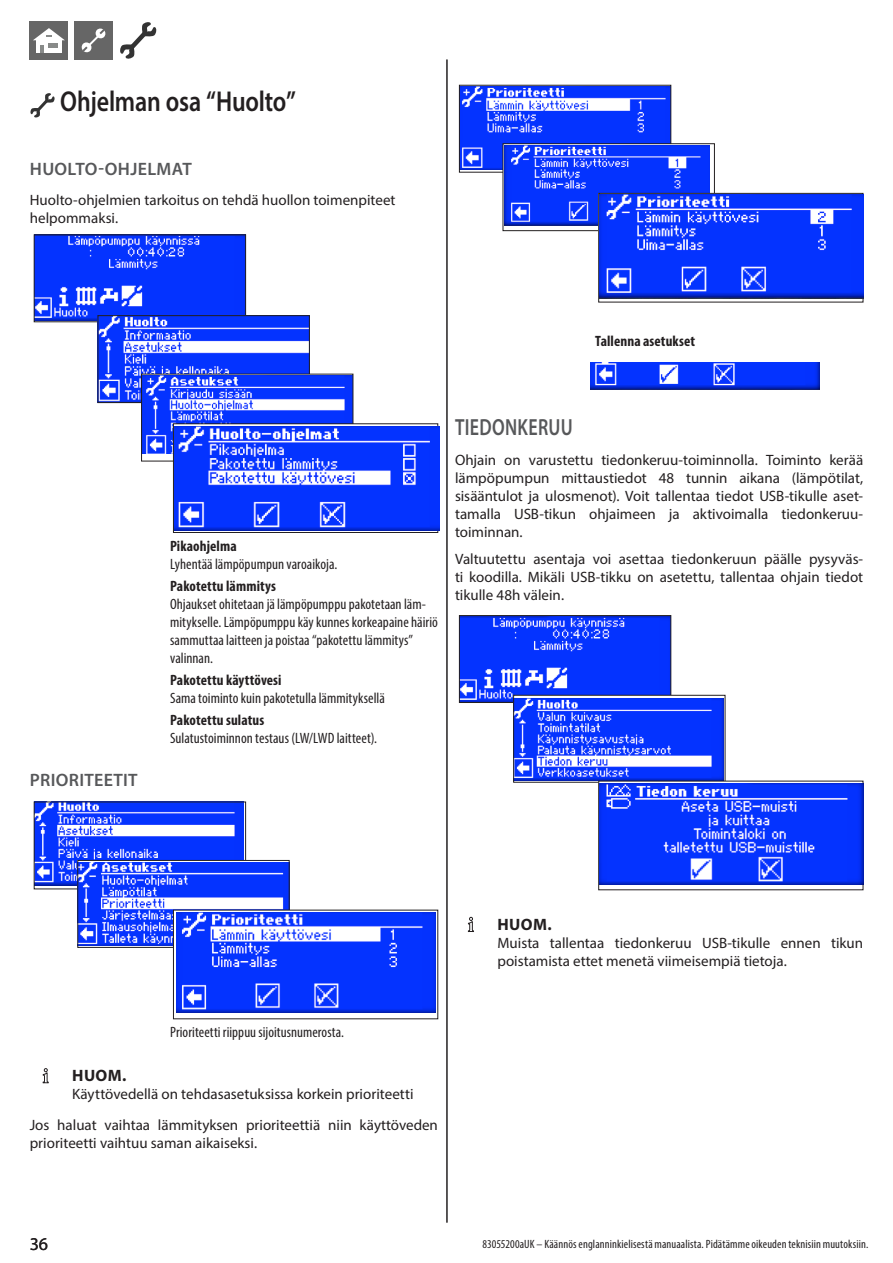
<style>
.page{position:relative;width:893px;height:1263px;background:#fff}
.page>*{position:absolute;margin:0;border:0;box-sizing:border-box;transform-origin:0 0}
.Head__nicht_im_Inhal{font:600 28.8px "Myriad Pro";letter-spacing:-.01em;color:#231f20;scale:.83 1}
.Subhead_Programmbere{font:600 23.4px "Myriad Pro";letter-spacing:.015em;color:#57585a;scale:.77 1}
.Subhead_2__Rang{font:600 18px "Myriad Pro";letter-spacing:.02em;color:#57585a}
.Seitenzahl_links{font:18px "Myriad Pro";color:#231f20}
.Signal_-_Hinweisart{font:700 16.5px "Myriad Pro";letter-spacing:.02em;color:#231f20}
.Body_Text{font:15px/18px "Myriad Pro";color:#231f20;text-align:justify}
.Displayerklärung_Unt{font:condensed 15px/18px "Myriad Pro";letter-spacing:.005em;color:#231f20}
.Signal_-_Einfacher_H{font:15px/18px "Myriad Pro";color:#231f20}
.Displayerklärung{font:700 condensed 15px "Myriad Pro";letter-spacing:.005em;color:#231f20}
.Fußtext{font:condensed 12px "Myriad Pro";letter-spacing:.01em;color:#231f20}
</style>
<div class="page">
<svg style="left:120px;top:22px;width:37px;height:37px"></svg>
<div style="left:74px;top:21px;width:39px;height:39px;background:#666"></div>
<svg style="left:81px;top:28px;width:25px;height:25px"></svg>
<div style="left:30px;top:21px;width:38px;height:39px;background:#666"></div>
<svg style="left:33px;top:28px;width:32px;height:25px"></svg>
<hr style="left:447px;top:60px;width:1px;height:1162px;background:#231f20">
<img style="left:461px;top:87px;width:208px;height:83px">
<div style="left:459px;top:85px;width:212px;height:87px;border:1px solid #231f20"></div>
<img style="left:505px;top:146px;width:204px;height:80px">
<div style="left:503px;top:144px;width:212px;height:87px;border:1px solid #231f20"></div>
<div style="left:598px;top:193px;width:265px;height:109px;border:1px solid #231f20"></div>
<img style="left:461px;top:617px;width:208px;height:84px">
<div style="left:459px;top:615px;width:212px;height:88px;border:1px solid #231f20"></div>
<img style="left:515px;top:698px;width:208px;height:82px">
<div style="left:513px;top:695px;width:212px;height:87px;border:1px solid #231f20"></div>
<svg style="left:467px;top:916px;width:7px;height:16px"></svg>
<svg style="left:30px;top:93px;width:25px;height:25px"></svg>
<img style="left:36px;top:237px;width:208px;height:83px">
<img style="left:100px;top:317px;width:208px;height:84px">
<div style="left:98px;top:315px;width:212px;height:88px;border:1px solid #231f20"></div>
<img style="left:143px;top:376px;width:208px;height:78px">
<div style="left:173px;top:424px;width:265px;height:109px;border:1px solid #231f20"></div>
<img style="left:36px;top:804px;width:208px;height:81px">
<img style="left:80px;top:862px;width:207px;height:83px">
<div style="left:78px;top:860px;width:211px;height:87px;border:1px solid #231f20"></div>
<svg style="left:42px;top:1068px;width:7px;height:16px"></svg>
<img style="left:174px;top:426px;width:265px;height:105px">
<img style="left:176px;top:912px;width:260px;height:100px">
<img style="left:600px;top:194px;width:263px;height:105px">
<img style="left:590px;top:362px;width:229px;height:27px">
<img style="left:600px;top:783px;width:264px;height:102px">
<p class="Head__nicht_im_Inhal" style="left:60px;top:83px;width:286px">Ohjelman osa “Huolto”</p>
<p class="Subhead_2__Rang" style="left:30px;top:157px;width:163px">HUOLTO-OHJELMAT</p>
<p class="Body_Text" style="left:30px;top:191px;width:367px">Huolto-ohjelmien tarkoitus on tehdä huollon toimenpiteet helpommaksi.</p>
<p class="Subhead_2__Rang" style="left:30px;top:769px;width:109px">PRIORITEETIT</p>
<p class="Displayerklärung" style="left:595px;top:331px;width:101px">Tallenna asetukset</p>
<p class="Displayerklärung" style="left:170px;top:536px;width:68px">Pikaohjelma</p>
<p class="Displayerklärung_Unt" style="left:170px;top:554px;width:169px">Lyhentää lämpöpumpun varoaikoja.</p>
<p class="Displayerklärung" style="left:170px;top:576px;width:107px">Pakotettu lämmitys</p>
<p class="Displayerklärung_Unt" style="left:170px;top:595px;width:269px">Ohjaukset ohitetaan jä lämpöpumppu pakotetaan läm&shy;mitykselle. Lämpöpumppu käy kunnes korkeapaine häiriö sammuttaa laitteen ja poistaa “pakotettu lämmitys” valinnan.</p>
<p class="Displayerklärung" style="left:170px;top:671px;width:113px">Pakotettu käyttövesi</p>
<p class="Displayerklärung_Unt" style="left:170px;top:689px;width:216px">Sama toiminto kuin pakotetulla lämmityksellä</p>
<p class="Displayerklärung" style="left:170px;top:711px;width:96px">Pakotettu sulatus</p>
<p class="Displayerklärung_Unt" style="left:170px;top:729px;width:208px">Sulatustoiminnon testaus (LW/LWD laitteet).</p>
<p class="Subhead_Programmbere" style="left:455px;top:412px;width:154px">TIEDONKERUU</p>
<p class="Body_Text" style="left:455px;top:451px;width:410px">Ohjain on varustettu tiedonkeruu-toiminnolla. Toiminto kerää lämpöpumpun mittaustiedot 48 tunnin aikana (lämpötilat, sisääntulot ja ulosmenot). Voit tallentaa tiedot USB-tikulle aset&shy;tamalla USB-tikun ohjaimeen ja aktivoimalla tiedonkeruu&shy;toiminnan.</p>
<p class="Body_Text" style="left:455px;top:550px;width:410px">Valtuutettu asentaja voi asettaa tiedonkeruun päälle pysyväs&shy;ti koodilla. Mikäli USB-tikku on asetettu, tallentaa ohjain tiedot tikulle 48h välein.</p>
<p class="Displayerklärung_Unt" style="left:170px;top:1023px;width:175px">Prioriteetti riippuu sijoitusnumerosta.</p>
<p class="Signal_-_Hinweisart" style="left:72px;top:1065px;width:56px">HUOM.</p>
<p class="Signal_-_Einfacher_H" style="left:72px;top:1085px;width:343px">Käyttövedellä on tehdasasetuksissa korkein prioriteetti</p>
<p class="Body_Text" style="left:30px;top:1116px;width:410px">Jos haluat vaihtaa lämmityksen prioriteettiä niin käyttöveden prioriteetti vaihtuu saman aikaiseksi.</p>
<p class="Signal_-_Hinweisart" style="left:497px;top:914px;width:56px">HUOM.</p>
<p class="Signal_-_Einfacher_H" style="left:497px;top:934px;width:367px">Muista tallentaa tiedonkeruu USB-tikulle ennen tikun poistamista ettet menetä viimeisempiä tietoja.</p>
<p class="Seitenzahl_links" style="left:30px;top:1233px;width:20px">36</p>
<p class="Fußtext" style="left:482px;top:1237px;width:387px">83055200aUK – Käännös englanninkielisestä manuaalista. Pidätämme oikeuden teknisiin muutoksiin.</p>
</div>
